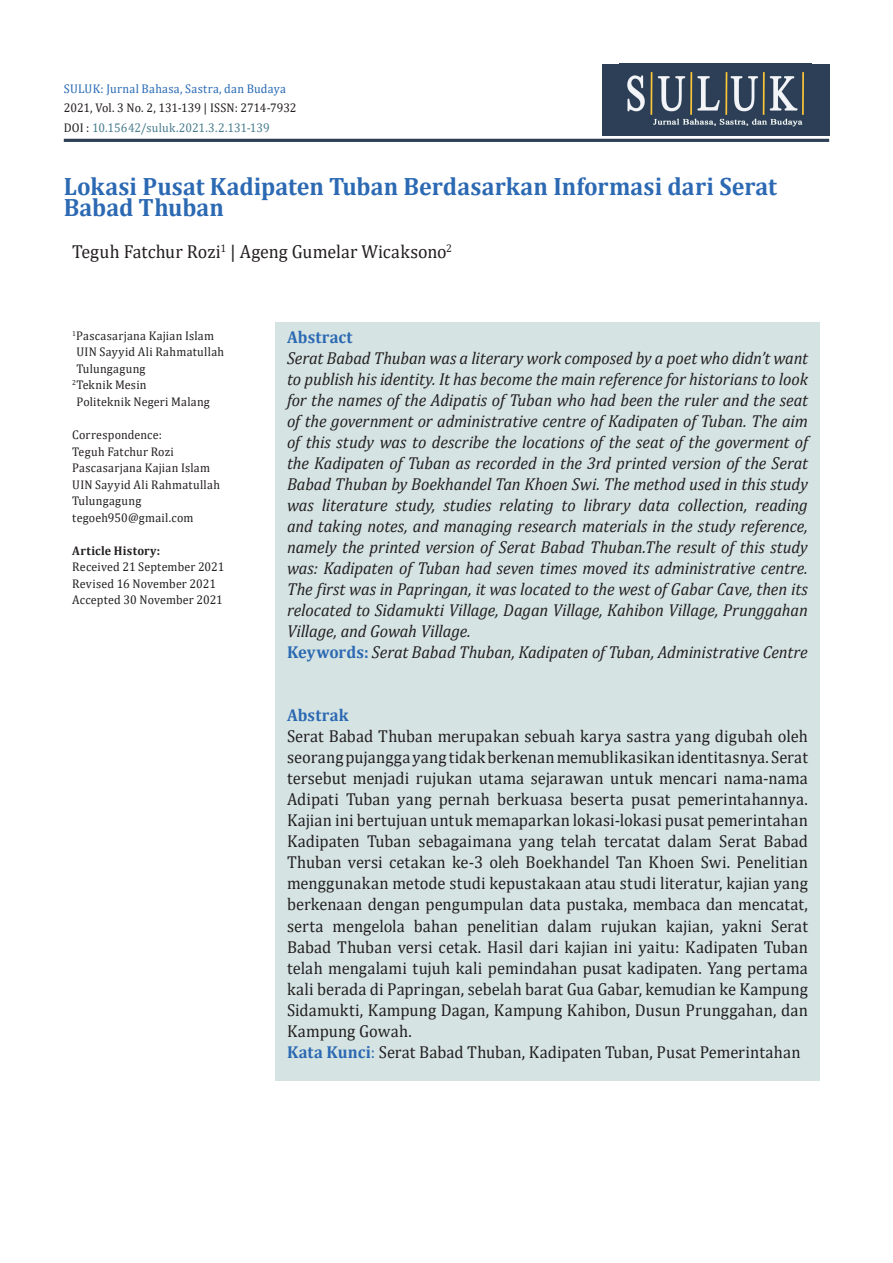
<style>
.page{position:relative;width:893px;height:1263px;background:#fff}
.page>*{position:absolute;margin:0;border:0;box-sizing:border-box;transform-origin:0 0}
.t1{font:700 25.2px/21px "Cambria";letter-spacing:.005em;color:#2c69b3;scale:.95 1}
.t2{font:18.9px "Cambria";color:#231f20;scale:.95 1}
.t3{font:17.4px/21px "Cambria";letter-spacing:.005em;color:#231f20;scale:.95 1}
.t4{font:italic 17.4px/21px "Cambria";letter-spacing:-.01em;color:#231f20;scale:.95 1}
.t5{font:700 17.4px "Cambria";letter-spacing:.01em;color:#2c69b3;scale:.95 1}
.t6{font:12.6px/16.5px "Cambria";letter-spacing:.015em;color:#231f20;scale:.95 1}
.t7{font:12.6px "Cambria";letter-spacing:.025em;color:#296ab4;scale:.95 1}
.t8{font:700 12.6px "Cambria";letter-spacing:.02em;color:#231f20;scale:.95 1}
.s1{color:#497c8e}
.s2{font-weight:700;font-style:normal;color:#2c69b3}
.s3{font-weight:700;color:#2c69b3}
.s4{color:#2c69b3}
</style>
<div class="page">
<div style="left:275px;top:322px;width:545px;height:758px;background:#d5e4e2"></div>
<hr style="left:64px;top:139px;width:765px;height:3px;background:#2c3f56">
<div style="left:602px;top:64px;width:227px;height:71px;background:#2c3f56"></div>
<img style="left:627px;top:72px;width:177px;height:55px">
<p class="t7" style="left:64px;top:81px;width:235px">SULUK: Jurnal Bahasa, Sastra, dan Budaya</p>
<p class="t6" style="left:64px;top:98px;width:247px;line-height:19.5px">2021, Vol. 3 No. 2, 131-139 | ISSN: 2714-7932<br>DOI : <span class="s1">10.15642/suluk.2021.3.2.131-139</span></p>
<h1 class="t1" style="left:64px;top:175px;width:752px">Lokasi Pusat Kadipaten Tuban Berdasarkan Informasi dari Serat<br>Babad Thuban</h1>
<p class="t2" style="left:72px;top:241px;width:401px">Teguh Fatchur Rozi<sup>1</sup> | Ageng Gumelar Wicaksono<sup>2</sup></p>
<p class="t6" style="left:72px;top:327px;width:151px"><sup>1</sup>Pascasarjana Kajian Islam</p>
<p class="t6" style="left:77px;top:344px;width:157px">UIN Sayyid Ali Rahmatullah</p>
<p class="t6" style="left:77px;top:360px;width:74px">Tulungagung</p>
<p class="t6" style="left:72px;top:377px;width:80px"><sup>2</sup>Teknik Mesin</p>
<p class="t6" style="left:77px;top:393px;width:142px">Politeknik Negeri Malang</p>
<p class="t6" style="left:72px;top:426px;width:157px">Correspondence:<br>Teguh Fatchur Rozi<br>Pascasarjana Kajian Islam<br>UIN Sayyid Ali Rahmatullah<br>Tulungagung tegoeh950@gmail.com</p>
<p class="t8" style="left:72px;top:541px;width:94px">Article History:</p>
<p class="t6" style="left:72px;top:558px;width:162px">Received 21 September 2021<br>Revised 16 November 2021<br>Accepted 30 November 2021</p>
<p class="t5" style="left:287px;top:325px;width:70px">Abstract</p>
<p class="t4" style="left:287px;top:347px;width:550px">Serat Babad Thuban was a literary work composed by a poet who didn’t want to publish his identity. It has become the main reference for historians to look for the names of the Adipatis of Tuban who had been the ruler and the seat of the government or administrative centre of Kadipaten of Tuban. The aim of this study was to describe the locations of the seat of the goverment of the Kadipaten of Tuban as recorded in the 3rd printed version of the Serat Babad Thuban by Boekhandel Tan Khoen Swi. The method used in this study was literature study, studies relating to library data collection, reading and taking notes, and managing research materials in the study reference, namely the printed version of Serat Babad Thuban.The result of this study was: Kadipaten of Tuban had seven times moved its administrative centre.<br>The first was in Papringan, it was located to the west of Gabar Cave, then its relocated to Sidamukti Village, Dagan Village, Kahibon Village, Prunggahan Village, and Gowah Village.<br><span class="s2">Keywords:</span> Serat Babad Thuban, Kadipaten of Tuban, Administrative Centre</p>
<p class="t5" style="left:287px;top:703px;width:66px">Abstrak</p>
<p class="t3" style="left:287px;top:726px;width:550px">Serat Babad Thuban merupakan sebuah karya sastra yang digubah oleh seorang pujangga yang tidak berkenan memublikasikan identitasnya. Serat tersebut menjadi rujukan utama sejarawan untuk mencari nama-nama Adipati Tuban yang pernah berkuasa beserta pusat pemerintahannya.<br>Kajian ini bertujuan untuk memaparkan lokasi-lokasi pusat pemerintahan Kadipaten Tuban sebagaimana yang telah tercatat dalam Serat Babad Thuban versi cetakan ke-3 oleh Boekhandel Tan Khoen Swi. Penelitian menggunakan metode studi kepustakaan atau studi literatur, kajian yang berkenaan dengan pengumpulan data pustaka, membaca dan mencatat, serta mengelola bahan penelitian dalam rujukan kajian, yakni Serat Babad Thuban versi cetak. Hasil dari kajian ini yaitu: Kadipaten Tuban telah mengalami tujuh kali pemindahan pusat kadipaten. Yang pertama kali berada di Papringan, sebelah barat Gua Gabar, kemudian ke Kampung Sidamukti, Kampung Dagan, Kampung Kahibon, Dusun Prunggahan, dan Kampung Gowah.<br><span class="s3">Kata Kunci</span><span class="s4">:</span> Serat Babad Thuban, Kadipaten Tuban, Pusat Pemerintahan</p>
</div>
